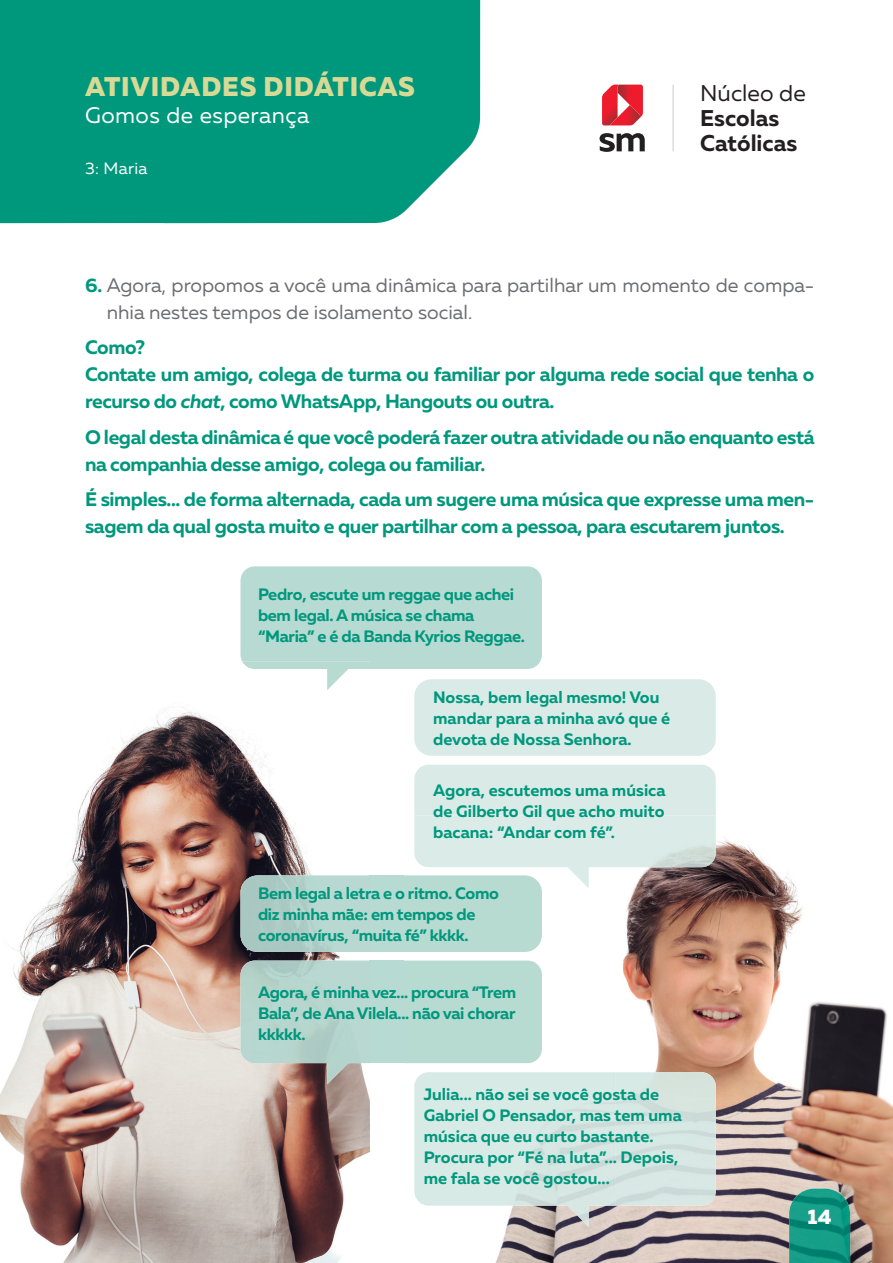
<style>
.page{position:relative;width:893px;height:1263px;background:#fff}
.page>*{position:absolute;margin:0;border:0;box-sizing:border-box;transform-origin:0 0}
.t1{font:800 27px "Muller";letter-spacing:.03em;color:#d9d996}
.t2{font:700 22.8px/25.3px "Muller";color:#231f20}
.t3{font:22.8px "Muller";color:#231f20}
.t4{font:22.5px "Muller";letter-spacing:.02em;color:#fff}
.t5{font:800 21px "Muller";color:#fff}
.t6{font:700 19.5px/27px "Muller";letter-spacing:-.02em;color:#00987d}
.t7{font:19.5px/27px "Muller";color:#6c6d70}
.t8{font:700 16.5px/21px "Muller";letter-spacing:-.01em;color:#00987d}
.t9{font:16.5px "Muller";letter-spacing:.02em;color:#fff}
.s1{font-weight:700;color:#00987d}
.s2{font-style:italic}
</style>
<div class="page">
<img style="left:404px;top:838px;width:489px;height:425px">
<img style="left:0;top:707px;width:370px;height:556px">
<div style="left:0;top:0;width:480px;height:223px;background:#00987d"></div>
<img style="left:789px;top:1188px;width:61px;height:75px">
<svg style="left:600px;top:133px;width:45px;height:19px"></svg>
<svg style="left:602px;top:85px;width:41px;height:40px;background:#e44350"></svg>
<hr style="left:673px;top:85px;width:1px;height:66px;background:#cccccb">
<div style="left:414px;top:679px;width:302px;height:77px;background:#daebe7;border-radius:17px"></div>
<div style="left:370px;top:875px;width:34px;height:77px;background:#b7dad2"></div>
<div style="left:404px;top:875px;width:138px;height:77px;background:#b7dad1"></div>
<img style="left:240px;top:875px;width:130px;height:77px">
<div style="left:414px;top:765px;width:302px;height:51px;background:#daebe7"></div>
<img style="left:414px;top:816px;width:302px;height:72px">
<img style="left:414px;top:1072px;width:201px;height:155px">
<img style="left:615px;top:1072px;width:101px;height:133px">
<div style="left:370px;top:960px;width:34px;height:103px;background:#b7dad2"></div>
<div style="left:404px;top:960px;width:138px;height:103px;background:#b7dad1"></div>
<img style="left:240px;top:960px;width:130px;height:124px">
<div style="left:240px;top:566px;width:302px;height:103px;background:#b7dad2"></div>
<img style="left:242px;top:662px;width:128px;height:28px">
<h1 class="t1" style="left:85px;top:69px;width:331px">ATIVIDADES DIDÁTICAS</h1>
<h3 class="t4" style="left:85px;top:101px;width:226px">Gomos de esperança</h3>
<p class="t9" style="left:85px;top:158px;width:64px">3: Maria</p>
<h2 class="t3" style="left:700px;top:79px;width:107px">Núcleo de</h2>
<h2 class="t2" style="left:700px;top:105px;width:99px">Escolas<br>Católicas</h2>
<p class="t7" style="left:107px;top:271px;width:709px;text-indent:-22px"><span class="s1">6.</span> Agora, propomos a você uma dinâmica para partilhar um momento de compa&shy;nhia nestes tempos de isolamento social.</p>
<p class="t6" style="left:85px;top:334px;width:731px">Como?<br>Contate um amigo, colega de turma ou familiar por alguma rede social que tenha o recurso do <span class="s2">chat</span>, como WhatsApp, Hangouts ou outra.</p>
<p class="t6" style="left:85px;top:423px;width:731px">O legal desta dinâmica é que você poderá fazer outra atividade ou não enquanto está na companhia desse amigo, colega ou familiar.</p>
<p class="t6" style="left:85px;top:486px;width:731px">É simples... de forma alternada, cada um sugere uma música que expresse uma men&shy;sagem da qual gosta muito e quer partilhar com a pessoa, para escutarem juntos.</p>
<p class="t8" style="left:258px;top:583px;width:269px">Pedro, escute um reggae que achei bem legal. A música se chama “Maria” e é da Banda Kyrios Reggae.</p>
<p class="t8" style="left:433px;top:687px;width:239px">Nossa, bem legal mesmo! Vou mandar para a minha avó que é devota de Nossa Senhora.</p>
<p class="t8" style="left:433px;top:779px;width:234px;text-align:justify">Agora, escutemos uma música de Gilberto Gil que acho muito bacana: “Andar com fé”.</p>
<p class="t8" style="left:258px;top:883px;width:242px">Bem legal a letra e o ritmo. Como diz minha mãe: em tempos de coronavírus, “muita fé” kkkk.</p>
<p class="t8" style="left:258px;top:981px;width:260px;text-align:justify">Agora, é minha vez... procura “Trem Bala”, de Ana Vilela... não vai chorar kkkkk.</p>
<p class="t8" style="left:424px;top:1083px;width:260px">Julia... não sei se você gosta de<br>Gabriel O Pensador, mas tem uma música que eu curto bastante.<br>Procura por “Fé na luta”... Depois, me fala se você gostou...</p>
<p class="t5" style="left:807px;top:1203px;width:26px">14</p>
</div>
